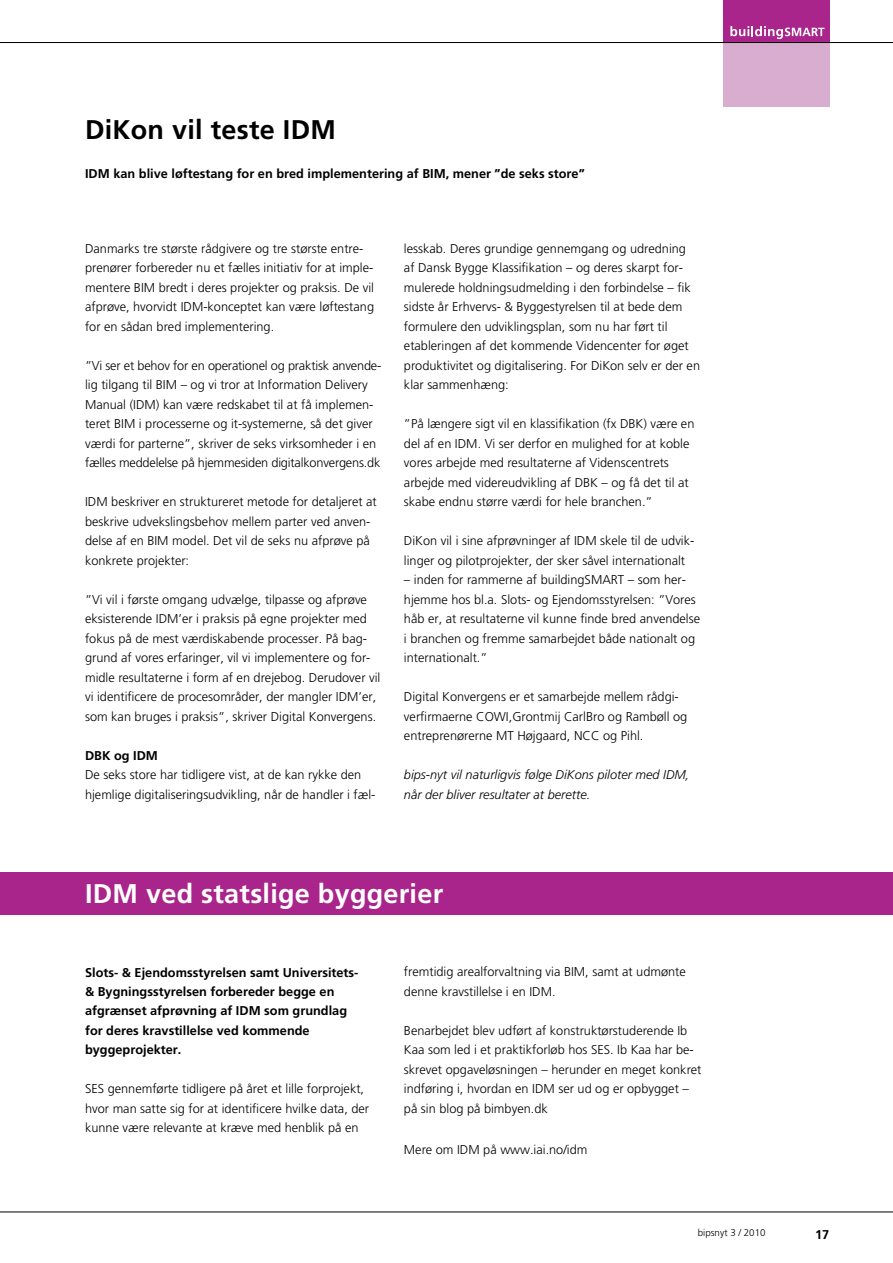
<style>
.page{position:relative;width:893px;height:1263px;background:#fff}
.page>*{position:absolute;margin:0;border:0;box-sizing:border-box;transform-origin:0 0}
.t1{font:700 27px "Frutiger";letter-spacing:.01em;color:#fff}
.t2{font:700 27px "Frutiger";letter-spacing:.01em;color:#000}
.t3{font:300 12.75px/19.5px "Frutiger";color:#000}
.t4{font:700 12.75px/19.5px "Frutiger";color:#000}
.t5{font:italic 300 12.75px/19.5px "Frutiger";color:#000}
.t6{font:300 9.75px "Frutiger";color:#000}
</style>
<div class="page">
<div style="left:0;top:872px;width:893px;height:43px;background:#aa258b"></div>
<hr style="left:0;top:1211px;width:893px;height:1px;background:#000">
<div style="left:723px;top:40px;width:106px;height:66px;background:#d8adcf"></div>
<div style="left:723px;top:0;width:106px;height:43px;background:#aa258b"></div>
<svg style="left:730px;top:26px;width:94px;height:13px"></svg>
<hr style="left:0;top:42px;width:893px;height:1px;background:#000">
<h1 class="t2" style="left:85px;top:114px;width:252px">DiKon vil teste IDM</h1>
<p class="t4" style="left:85px;top:164px;width:501px">IDM kan blive løftestang for en bred implementering af BIM, mener ”de seks store”</p>
<p class="t3" style="left:85px;top:239px;width:291px">Danmarks tre største rådgivere og tre største entre&shy;prenører forbereder nu et fælles initiativ for at imple&shy;mentere BIM bredt i deres projekter og praksis. De vil afprøve, hvorvidt IDM-konceptet kan være løftestang for en sådan bred implementering.</p>
<p class="t3" style="left:85px;top:356px;width:298px">”Vi ser et behov for en operationel og praktisk anvende&shy;lig tilgang til BIM – og vi tror at Information Delivery Manual (IDM) kan være redskabet til at få implemen&shy;teret BIM i processerne og it-systemerne, så det giver værdi for parterne”, skriver de seks virksomheder i en fælles meddelelse på hjemmesiden digitalkonvergens.dk</p>
<p class="t3" style="left:85px;top:492px;width:293px">IDM beskriver en struktureret metode for detaljeret at beskrive udvekslingsbehov mellem parter ved anven&shy;delse af en BIM model. Det vil de seks nu afprøve på konkrete projekter:</p>
<p class="t3" style="left:85px;top:590px;width:297px">”Vi vil i første omgang udvælge, tilpasse og afprøve eksisterende IDM’er i praksis på egne projekter med fokus på de mest værdiskabende processer. På bag&shy;grund af vores erfaringer, vil vi implementere og for&shy;midle resultaterne i form af en drejebog. Derudover vil vi identificere de procesområder, der mangler IDM’er, som kan bruges i praksis”, skriver Digital Konvergens.</p>
<p class="t4" style="left:85px;top:745px;width:74px">DBK og IDM</p>
<p class="t3" style="left:85px;top:765px;width:292px">De seks store har tidligere vist, at de kan rykke den hjemlige digitaliseringsudvikling, når de handler i fæl-</p>
<p class="t3" style="left:404px;top:239px;width:298px">lesskab. Deres grundige gennemgang og udredning<br>af Dansk Bygge Klassifikation – og deres skarpt for&shy;mulerede holdningsudmelding i den forbindelse – fik sidste år Erhvervs- &amp; Byggestyrelsen til at bede dem formulere den udviklingsplan, som nu har ført til etableringen af det kommende Videncenter for øget produktivitet og digitalisering. For DiKon selv er der en klar sammenhæng:</p>
<p class="t3" style="left:404px;top:414px;width:292px">”På længere sigt vil en klassifikation (fx DBK) være en del af en IDM. Vi ser derfor en mulighed for at koble vores arbejde med resultaterne af Videnscentrets arbejde med videreudvikling af DBK – og få det til at skabe endnu større værdi for hele branchen.”</p>
<p class="t3" style="left:404px;top:531px;width:292px">DiKon vil i sine afprøvninger af IDM skele til de udvik&shy;linger og pilotprojekter, der sker såvel internationalt</p>
<p class="t3" style="left:404px;top:570px;width:298px">– inden for rammerne af buildingSMART – som her&shy;hjemme hos bl.a. Slots- og Ejendomsstyrelsen: ”Vores håb er, at resultaterne vil kunne finde bred anvendelse i branchen og fremme samarbejdet både nationalt og internationalt.”</p>
<p class="t3" style="left:404px;top:687px;width:285px">Digital Konvergens er et samarbejde mellem rådgi&shy;verfirmaerne COWI,Grontmij CarlBro og Rambøll og entreprenørerne MT Højgaard, NCC og Pihl.</p>
<p class="t5" style="left:404px;top:765px;width:287px">bips-nyt vil naturligvis følge DiKons piloter med IDM, når der bliver resultater at berette.</p>
<h1 class="t1" style="left:85px;top:878px;width:360px">IDM ved statslige byggerier</h1>
<p class="t4" style="left:85px;top:962px;width:275px">Slots- &amp; Ejendomsstyrelsen samt Universitets-&amp; Bygningsstyrelsen forbereder begge en afgrænset afprøvning af IDM som grundlag for deres kravstillelse ved kommende byggeprojekter.</p>
<p class="t3" style="left:85px;top:1079px;width:286px">SES gennemførte tidligere på året et lille forprojekt, hvor man satte sig for at identificere hvilke data, der kunne være relevante at kræve med henblik på en</p>
<p class="t3" style="left:404px;top:962px;width:283px">fremtidig arealforvaltning via BIM, samt at udmønte denne kravstillelse i en IDM.</p>
<p class="t3" style="left:404px;top:1021px;width:299px">Benarbejdet blev udført af konstruktørstuderende Ib Kaa som led i et praktikforløb hos SES. Ib Kaa har be&shy;skrevet opgaveløsningen – herunder en meget konkret indføring i, hvordan en IDM ser ud og er opbygget – på sin blog på bimbyen.dk</p>
<p class="t3" style="left:404px;top:1140px;width:185px">Mere om IDM på www.iai.no/idm</p>
<p class="t6" style="left:698px;top:1227px;width:69px">bipsnyt 3 / 2010</p>
<p class="t4" style="left:815px;top:1224px;width:16px">17</p>
</div>
